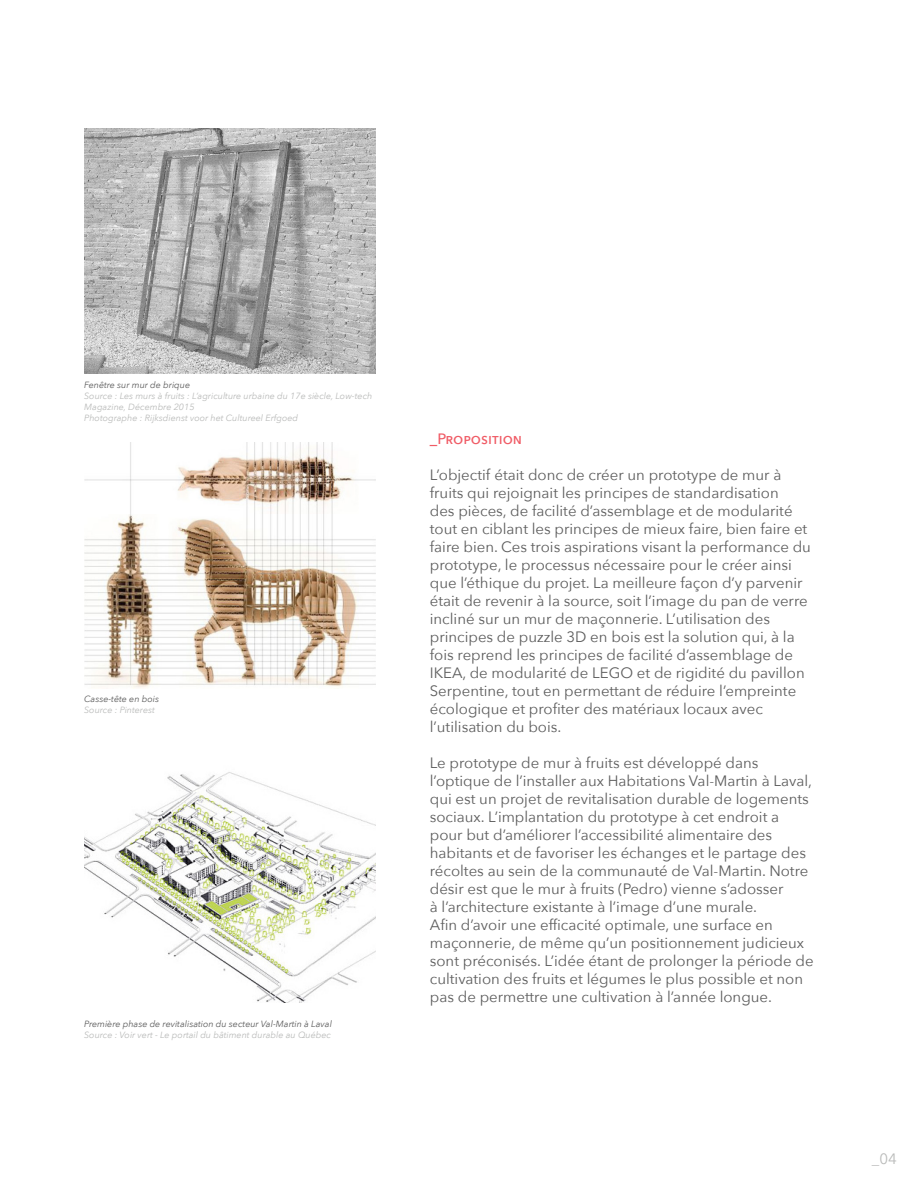
<style>
.page{position:relative;width:918px;height:1188px;background:#fff}
.page>*{position:absolute;margin:0;border:0;box-sizing:border-box;transform-origin:0 0}
.t1{font:15px/18px "Avenir Next";color:#5d5d5d}
.t2{font:500 15px "Avenir Next";color:#f05c66}
.t3{font:15px "Avenir Next";color:#babbba}
.t4{font:italic 9px/10.8px "Avenir Next";color:#babbba}
.t5{font:italic 9px "Avenir Next";color:#5d5d5d}
</style>
<div class="page">
<img style="left:84px;top:514px;width:291px;height:174px">
<img style="left:84px;top:128px;width:291px;height:246px">
<img style="left:84px;top:442px;width:291px;height:72px">
<img style="left:84px;top:772px;width:291px;height:230px">
<p class="t5" style="left:84px;top:378px;width:107px">Fenêtre sur mur de brique</p>
<p class="t4" style="left:84px;top:390px;width:290px">Source : Les murs à fruits : L’agriculture urbaine du 17e siècle, Low-tech<br>Magazine, Décembre 2015</p>
<p class="t4" style="left:84px;top:412px;width:215px">Photographe : Rijksdienst voor het Cultureel Erfgoed</p>
<p class="t5" style="left:84px;top:692px;width:76px">Casse-tête en bois</p>
<p class="t4" style="left:84px;top:704px;width:72px">Source : Pinterest</p>
<p class="t5" style="left:84px;top:1017px;width:249px">Première phase de revitalisation du secteur Val-Martin à Laval</p>
<p class="t4" style="left:84px;top:1029px;width:248px">Source : Voir vert - Le portail du bâtiment durable au Québec</p>
<p class="t2" style="left:430px;top:426px;width:94px">_Proposition</p>
<p class="t1" style="left:430px;top:465px;width:383px">L’objectif était donc de créer un prototype de mur à fruits qui rejoignait les principes de standardisation<br>des pièces, de facilité d’assemblage et de modularité tout en ciblant les principes de mieux faire, bien faire et faire bien. Ces trois aspirations visant la performance du prototype, le processus nécessaire pour le créer ainsi que l’éthique du projet. La meilleure façon d’y parvenir était de revenir à la source, soit l’image du pan de verre incliné sur un mur de maçonnerie. L’utilisation des principes de puzzle 3D en bois est la solution qui, à la fois reprend les principes de facilité d’assemblage de IKEA, de modularité de LEGO et de rigidité du pavillon Serpentine, tout en permettant de réduire l’empreinte écologique et profiter des matériaux locaux avec l’utilisation du bois.</p>
<p class="t1" style="left:430px;top:753px;width:385px">Le prototype de mur à fruits est développé dans l’optique de l’installer aux Habitations Val-Martin à Laval, qui est un projet de revitalisation durable de logements sociaux. L’implantation du prototype à cet endroit a pour but d’améliorer l’accessibilité alimentaire des habitants et de favoriser les échanges et le partage des récoltes au sein de la communauté de Val-Martin. Notre désir est que le mur à fruits (Pedro) vienne s’adosser<br>à l’architecture existante à l’image d’une murale.<br>Afin d’avoir une efficacité optimale, une surface en maçonnerie, de même qu’un positionnement judicieux sont préconisés. L’idée étant de prolonger la période de cultivation des fruits et légumes le plus possible et non pas de permettre une cultivation à l’année longue.</p>
<p class="t3" style="left:872px;top:1146px;width:26px">_04</p>
</div>
